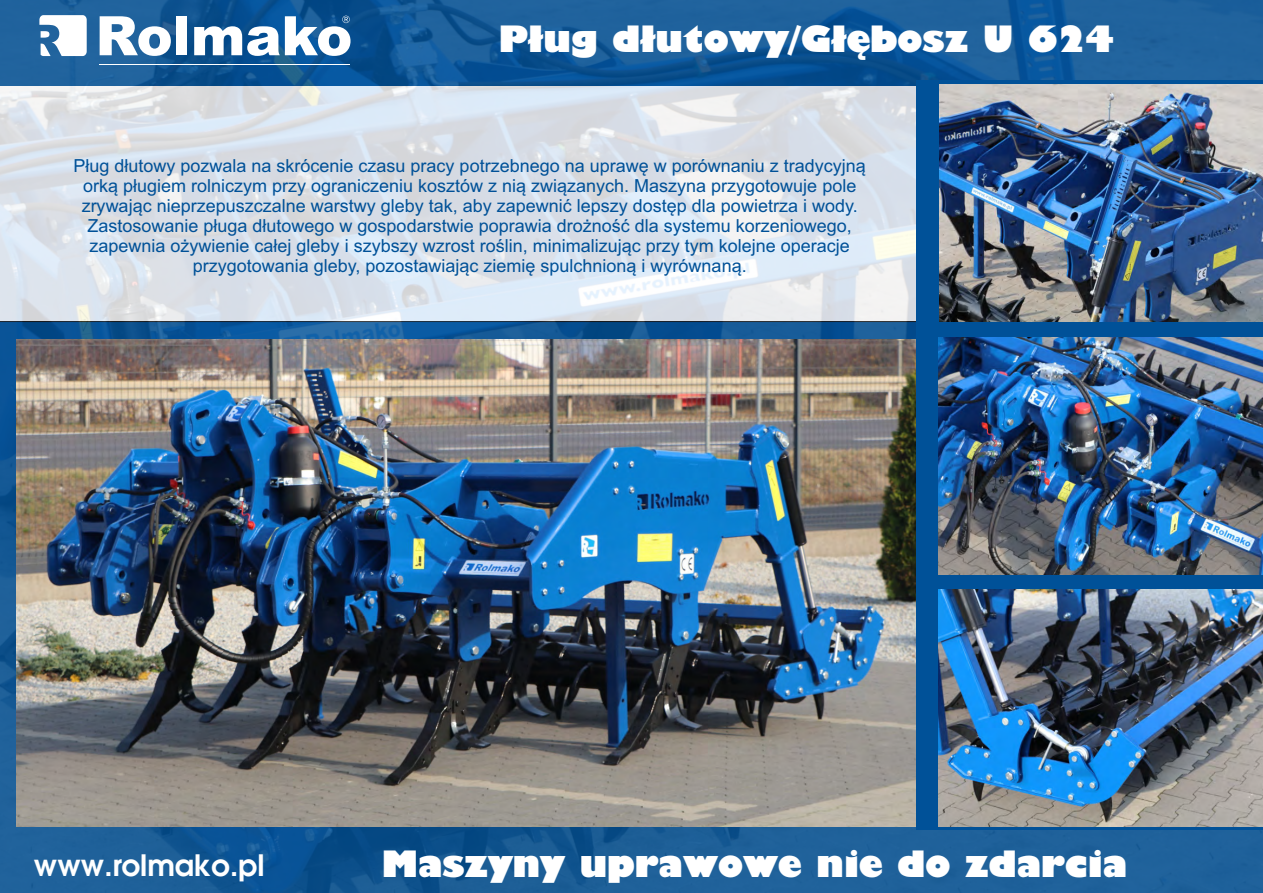
<style>
.page{position:relative;width:1263px;height:893px;background:#fff}
.page>*{position:absolute;margin:0;border:0;box-sizing:border-box;transform-origin:0 0}
.t1{font:800 36px "Humanist 521 L2";color:#fff}
.t2{font:700 29.4px "Avalon";color:#fff}
.t3{font:18px/20.1px "Arial";color:#005198;text-align:center}
</style>
<div class="page">
<img style="left:0;top:0;width:1263px;height:893px">
<svg style="left:100px;top:16px;width:71px;height:40px"></svg>
<div style="left:176px;top:16px;width:11px;height:39px;background:#fff"></div>
<svg style="left:194px;top:16px;width:156px;height:40px"></svg>
<svg style="left:39px;top:15px;width:48px;height:41px"></svg>
<hr style="left:100px;top:64px;width:250px;height:1px;background:#fff">
<img style="left:17px;top:340px;width:899px;height:487px">
<div style="left:916px;top:80px;width:347px;height:749px;background:#005198"></div>
<img style="left:940px;top:84px;width:323px;height:237px">
<img style="left:938px;top:338px;width:325px;height:237px">
<img style="left:939px;top:589px;width:324px;height:237px">
<h1 class="t1" style="left:499px;top:25px;width:617px">Pług dłutowy/Głębosz U 624</h1>
<p class="t3" style="left:73px;top:157px;width:794px">Pług dłutowy pozwala na skrócenie czasu pracy potrzebnego na uprawę w porównaniu z tradycyjną orką pługiem rolniczym przy ograniczeniu kosztów z nią związanych. Maszyna przygotowuje pole zrywając nieprzepuszczalne warstwy gleby tak, aby zapewnić lepszy dostęp dla powietrza i wody.<br>Zastosowanie pługa dłutowego w gospodarstwie poprawia drożność dla systemu korzeniowego, zapewnia ożywienie całej gleby i szybszy wzrost roślin, minimalizując przy tym kolejne operacje przygotowania gleby, pozostawiając ziemię spulchnioną i wyrównaną.</p>
<h2 class="t2" style="left:34px;top:853px;width:232px">www.rolmako.pl</h2>
<h1 class="t1" style="left:382px;top:850px;width:747px">Maszyny uprawowe nie do zdarcia</h1>
</div>
